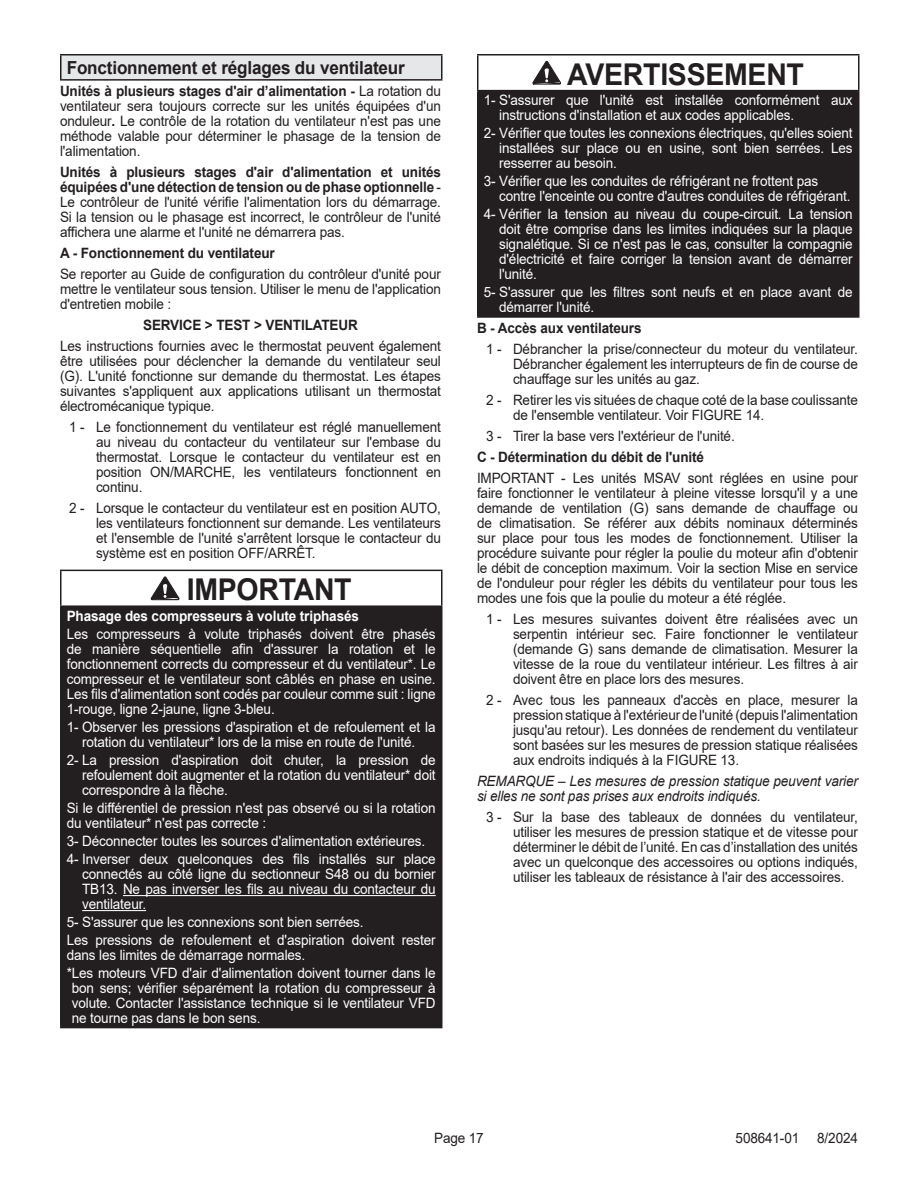
<style>
.page{position:relative;width:918px;height:1188px;background:#fff}
.page>*{position:absolute;margin:0;border:0;box-sizing:border-box;transform-origin:0 0}
.WARNING_20pt{font:700 30px "Arial";letter-spacing:-.01em;color:#231f20;scale:.95 1}
.Header_1_TOC{font:700 18px "Arial";letter-spacing:-.01em;color:#231f20;scale:.95 1}
.Paragraph{font:14.25px/15px "Arial";letter-spacing:-.01em;color:#231f20;text-align:justify;scale:.95 1}
.White_10pt{font:14.25px/15px "Arial";letter-spacing:-.01em;color:#fff;text-align:justify;scale:.95 1}
.Paragraph_NOTE__Italic{font:italic 14.25px/15px "Arial";letter-spacing:-.01em;color:#231f20;scale:.95 1}
.Paragraph-2{font:700 14.25px "Arial";letter-spacing:-.01em;color:#231f20;scale:.95 1}
.White_10pt-2{font:700 14.25px "Arial";letter-spacing:-.01em;color:#fff;scale:.95 1}
.Paragraph_Settings{font:700 14.25px "Arial";letter-spacing:-.01em;color:#231f20;scale:.95 1}
.s1{font-weight:700}
</style>
<div class="page">
<div style="left:61px;top:55px;width:381px;height:25px;background:#e6e7e9"></div>
<hr style="left:60px;top:54px;width:382px;height:2px;background:#231f20">
<hr style="left:60px;top:56px;width:2px;height:23px;background:#231f20">
<svg style="left:441px;top:56px;width:1px;height:23px"></svg>
<hr style="left:60px;top:79px;width:382px;height:2px;background:#231f20">
<div style="left:61px;top:606px;width:381px;height:422px;background:#231f20"></div>
<hr style="left:60px;top:570px;width:382px;height:1px;background:#231f20">
<hr style="left:60px;top:571px;width:2px;height:34px;background:#231f20">
<hr style="left:441px;top:571px;width:1px;height:34px;background:#231f20">
<hr style="left:60px;top:605px;width:382px;height:2px;background:#231f20">
<hr style="left:60px;top:607px;width:2px;height:420px;background:#231f20">
<hr style="left:60px;top:1027px;width:382px;height:1px;background:#231f20">
<svg style="left:150px;top:576px;width:30px;height:25px"></svg>
<hr style="left:123px;top:895px;width:313px;height:1px;background:#fff">
<hr style="left:82px;top:910px;width:64px;height:1px;background:#fff">
<div style="left:478px;top:91px;width:381px;height:226px;background:#231f20"></div>
<hr style="left:477px;top:54px;width:383px;height:2px;background:#231f20">
<hr style="left:477px;top:55px;width:1px;height:35px;background:#231f20">
<hr style="left:858px;top:55px;width:2px;height:35px;background:#231f20">
<hr style="left:477px;top:90px;width:383px;height:1px;background:#231f20">
<hr style="left:477px;top:91px;width:1px;height:225px;background:#231f20">
<hr style="left:858px;top:91px;width:2px;height:225px;background:#231f20">
<hr style="left:477px;top:316px;width:383px;height:2px;background:#231f20">
<svg style="left:532px;top:60px;width:29px;height:25px"></svg>
<p class="Header_1_TOC" style="left:67px;top:55px;width:357px">Fonctionnement et réglages du ventilateur</p>
<p class="Paragraph" style="left:60px;top:83px;width:403px"><span class="s1">Unités à plusieurs stages d'air d’alimentation -</span> La rotation du ventilateur sera toujours correcte sur les unités équipées d'un onduleur<span class="s1">.</span> Le contrôle de la rotation du ventilateur n'est pas une méthode valable pour déterminer le phasage de la tension de l'alimentation.</p>
<p class="Paragraph" style="left:60px;top:164px;width:403px"><span class="s1">Unités à plusieurs stages d'air d'alimentation et unités équipées d'une détection de tension ou de phase optionnelle</span> - Le contrôleur de l'unité vérifie l'alimentation lors du démarrage.<br>Si la tension ou le phasage est incorrect, le contrôleur de l'unité affichera une alarme et l'unité ne démarrera pas.</p>
<p class="Paragraph-2" style="left:60px;top:243px;width:228px">A - Fonctionnement du ventilateur</p>
<p class="Paragraph" style="left:60px;top:266px;width:402px">Se reporter au Guide de configuration du contrôleur d'unité pour mettre le ventilateur sous tension. Utiliser le menu de l'application d'entretien mobile :</p>
<p class="Paragraph_Settings" style="left:143px;top:315px;width:228px">SERVICE &gt; TEST &gt; VENTILATEUR</p>
<p class="Paragraph" style="left:60px;top:338px;width:403px">Les instructions fournies avec le thermostat peuvent également être utilisées pour déclencher la demande du ventilateur seul (G). L'unité fonctionne sur demande du thermostat. Les étapes suivantes s'appliquent aux applications utilisant un thermostat électromécanique typique.</p>
<p class="Paragraph" style="left:96px;top:419px;width:365px;text-indent:-27px">1 - Le fonctionnement du ventilateur est réglé manuellement au niveau du contacteur du ventilateur sur l'embase du thermostat. Lorsque le contacteur du ventilateur est en position ON/MARCHE, les ventilateurs fonctionnent en continu.</p>
<p class="Paragraph" style="left:96px;top:500px;width:365px;text-indent:-27px">2 - Lorsque le contacteur du ventilateur est en position AUTO, les ventilateurs fonctionnent sur demande. Les ventilateurs et l'ensemble de l'unité s'arrêtent lorsque le contacteur du système est en position OFF/ARRÊT.</p>
<p class="WARNING_20pt" style="left:187px;top:569px;width:175px">IMPORTANT</p>
<p class="White_10pt-2" style="left:67px;top:606px;width:309px">Phasage des compresseurs à volute triphasés</p>
<p class="White_10pt" style="left:67px;top:626px;width:390px">Les compresseurs à volute triphasés doivent être phasés de manière séquentielle afin d'assurer la rotation et le fonctionnement corrects du compresseur et du ventilateur*. Le compresseur et le ventilateur sont câblés en phase en usine.<br>Les fils d'alimentation sont codés par couleur comme suit : ligne 1-rouge, ligne 2-jaune, ligne 3-bleu.</p>
<p class="White_10pt" style="left:67px;top:719px;width:390px;text-align:center">1- Observer les pressions d'aspiration et de refoulement et la rotation du ventilateur* lors de la mise en route de l'unité.</p>
<p class="White_10pt" style="left:82px;top:752px;width:374px;text-indent:-15px">2- La pression d'aspiration doit chuter, la pression de refoulement doit augmenter et la rotation du ventilateur* doit correspondre à la flèche.</p>
<p class="White_10pt" style="left:67px;top:800px;width:390px">Si le différentiel de pression n'est pas observé ou si la rotation du ventilateur* n'est pas correcte :</p>
<p class="White_10pt" style="left:67px;top:833px;width:379px">3- Déconnecter toutes les sources d'alimentation extérieures.</p>
<p class="White_10pt" style="left:82px;top:851px;width:374px;text-indent:-15px">4- Inverser deux quelconques des fils installés sur place connectés au côté ligne du sectionneur S48 ou du bornier TB13. Ne pas inverser les fils au niveau du contacteur du ventilateur.</p>
<p class="White_10pt" style="left:67px;top:914px;width:314px">5- S'assurer que les connexions sont bien serrées.</p>
<p class="White_10pt" style="left:67px;top:932px;width:390px">Les pressions de refoulement et d'aspiration doivent rester dans les limites de démarrage normales.</p>
<p class="White_10pt" style="left:72px;top:965px;width:384px;text-indent:-5px">*Les moteurs VFD d'air d'alimentation doivent tourner dans le bon sens; vérifier séparément la rotation du compresseur à volute. Contacter l'assistance technique si le ventilateur VFD ne tourne pas dans le bon sens.</p>
<p class="WARNING_20pt" style="left:567px;top:53px;width:251px">AVERTISSEMENT</p>
<p class="White_10pt" style="left:499px;top:93px;width:374px;text-indent:-15px">1- S'assurer que l'unité est installée conformément aux instructions d'installation et aux codes applicables.</p>
<p class="White_10pt" style="left:499px;top:126px;width:374px;text-indent:-15px">2- Vérifier que toutes les connexions électriques, qu'elles soient installées sur place ou en usine, sont bien serrées. Les resserrer au besoin.</p>
<p class="White_10pt" style="left:499px;top:174px;width:371px;text-indent:-15px">3- Vérifier que les conduites de réfrigérant ne frottent pas contre l'enceinte ou contre d'autres conduites de réfrigérant.</p>
<p class="White_10pt" style="left:499px;top:207px;width:374px;text-indent:-15px">4- Vérifier la tension au niveau du coupe-circuit. La tension doit être comprise dans les limites indiquées sur la plaque signalétique. Si ce n'est pas le cas, consulter la compagnie d'électricité et faire corriger la tension avant de démarrer l'unité.</p>
<p class="White_10pt" style="left:499px;top:285px;width:374px;text-indent:-15px">5- S'assurer que les filtres sont neufs et en place avant de démarrer l'unité.</p>
<p class="Paragraph-2" style="left:477px;top:318px;width:175px">B - Accès aux ventilateurs</p>
<p class="Paragraph" style="left:513px;top:341px;width:365px;text-indent:-27px">1 - Débrancher la prise/connecteur du moteur du ventilateur.<br>Débrancher également les interrupteurs de fin de course de chauffage sur les unités au gaz.</p>
<p class="Paragraph" style="left:513px;top:392px;width:365px;text-indent:-27px">2 - Retirer les vis situées de chaque coté de la base coulissante de l'ensemble ventilateur. Voir FIGURE 14.</p>
<p class="Paragraph" style="left:486px;top:428px;width:263px">3 - Tirer la base vers l'extérieur de l'unité.</p>
<p class="Paragraph-2" style="left:477px;top:447px;width:240px">C - Détermination du débit de l'unité</p>
<p class="Paragraph" style="left:477px;top:470px;width:403px">IMPORTANT - Les unités MSAV sont réglées en usine pour faire fonctionner le ventilateur à pleine vitesse lorsqu'il y a une demande de ventilation (G) sans demande de chauffage ou de climatisation. Se référer aux débits nominaux déterminés sur place pour tous les modes de fonctionnement. Utiliser la procédure suivante pour régler la poulie du moteur afin d'obtenir le débit de conception maximum. Voir la section Mise en service de l'onduleur pour régler les débits du ventilateur pour tous les modes une fois que la poulie du moteur a été réglée.</p>
<p class="Paragraph" style="left:513px;top:611px;width:365px;text-indent:-27px">1 - Les mesures suivantes doivent être réalisées avec un serpentin intérieur sec. Faire fonctionner le ventilateur (demande G) sans demande de climatisation. Mesurer la vitesse de la roue du ventilateur intérieur. Les filtres à air doivent être en place lors des mesures.</p>
<p class="Paragraph" style="left:513px;top:692px;width:365px;text-indent:-27px">2 - Avec tous les panneaux d'accès en place, mesurer la pression statique à l'extérieur de l'unité (depuis l'alimentation jusqu'au retour). Les données de rendement du ventilateur sont basées sur les mesures de pression statique réalisées aux endroits indiqués à la FIGURE 13.</p>
<p class="Paragraph_NOTE__Italic" style="left:477px;top:773px;width:403px">REMARQUE – Les mesures de pression statique peuvent varier si elles ne sont pas prises aux endroits indiqués.</p>
<p class="Paragraph" style="left:513px;top:809px;width:365px;text-indent:-27px">3 - Sur la base des tableaux de données du ventilateur, utiliser les mesures de pression statique et de vitesse pour déterminer le débit de l’unité. En cas d’installation des unités avec un quelconque des accessoires ou options indiqués, utiliser les tableaux de résistance à l'air des accessoires.</p>
<p class="Paragraph" style="left:434px;top:1130px;width:54px">Page 17</p>
<p class="Paragraph" style="left:736px;top:1130px;width:68px">508641-01</p>
<p class="Paragraph" style="left:817px;top:1130px;width:44px">8/2024</p>
</div>
